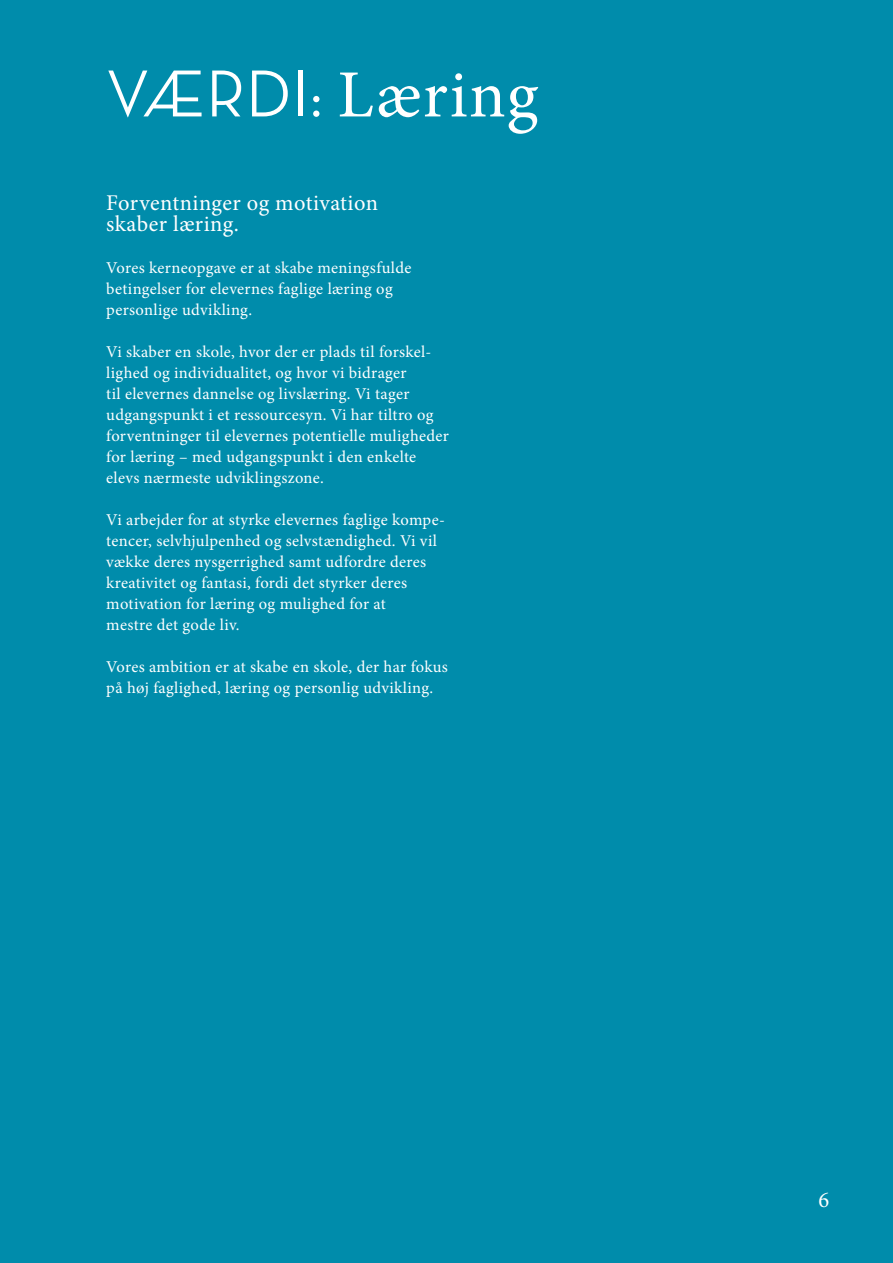
<style>
.page{position:relative;width:893px;height:1263px;background:#008cab}
.page>*{position:absolute;margin:0;border:0;box-sizing:border-box;transform-origin:0 0}
.t1{font:500 67.5px "Neutra Disp";letter-spacing:.02em;color:#fff}
.t2{font:22.5px/21px "Minion Pro";letter-spacing:.02em;color:#fff}
.t3{font:16.5px/21px "Minion Pro";letter-spacing:.02em;color:#fff}
.s1{font-family:"Minion Pro";font-weight:400}
</style>
<div class="page">
<h1 class="t1" style="left:106px;top:56px;width:433px">VÆRDI: <span class="s1">Læring</span></h1>
<h2 class="t2" style="left:106px;top:192px;width:273px">Forventninger og motivation skaber læring.</h2>
<p class="t3" style="left:106px;top:257px;width:307px">Vores kerneopgave er at skabe meningsfulde betingelser for elevernes faglige læring og personlige udvikling.</p>
<p class="t3" style="left:106px;top:341px;width:344px">Vi skaber en skole, hvor der er plads til forskel&shy;lighed og individualitet, og hvor vi bidrager<br>til elevernes dannelse og livslæring. Vi tager udgangspunkt i et ressourcesyn. Vi har tiltro og forventninger til elevernes potentielle muligheder for læring – med udgangspunkt i den enkelte elevs nærmeste udviklingszone.</p>
<p class="t3" style="left:106px;top:509px;width:338px">Vi arbejder for at styrke elevernes faglige kompe&shy;tencer, selvhjulpenhed og selvstændighed. Vi vil vække deres nysgerrighed samt udfordre deres kreativitet og fantasi, fordi det styrker deres motivation for læring og mulighed for at<br>mestre det gode liv.</p>
<p class="t3" style="left:106px;top:656px;width:343px">Vores ambition er at skabe en skole, der har fokus på høj faglighed, læring og personlig udvikling.</p>
<h2 class="t2" style="left:818px;top:1190px;width:12px">6</h2>
</div>
